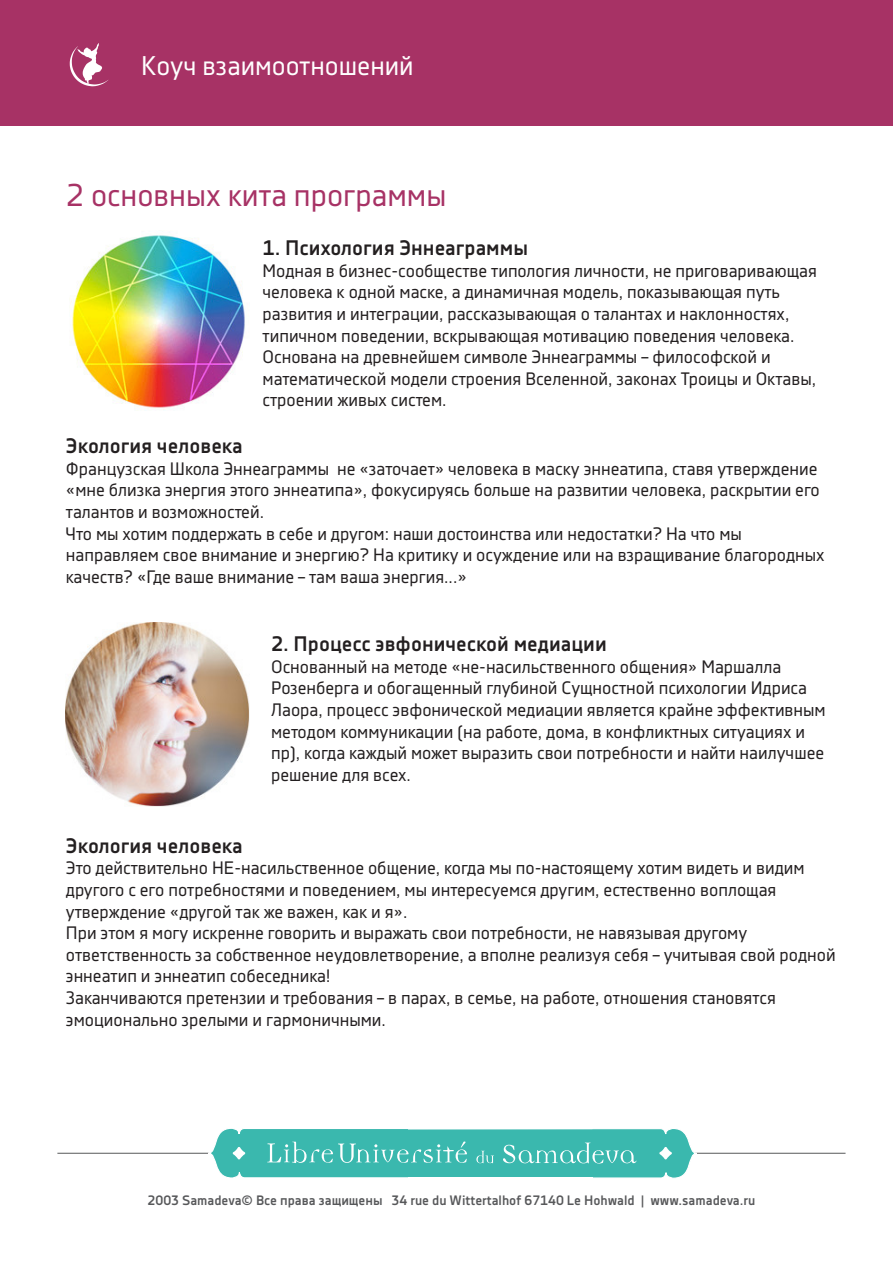
<style>
.page{position:relative;width:893px;height:1263px;background:#fff}
.page>*{position:absolute;margin:0;border:0;box-sizing:border-box;transform-origin:0 0}
.t1{font:31.5px "Decima Nova Pro";color:#a73265}
.t2{font:27px "Decima Nova Pro";color:#fff}
.t3{font:700 21px "Decima Nova Pro";color:#231f20}
.t4{font:18px/21.6px "Decima Nova Pro";color:#231f20}
.t5{font:700 13.65px "Decima Nova Pro";color:#57585a}
</style>
<div class="page">
<hr style="left:57px;top:1153px;width:788px;height:1px;background:#57585a">
<svg style="left:207px;top:1128px;width:491px;height:50px;background:#55c1b9"></svg>
<div style="left:0;top:0;width:893px;height:125px;background:#a73265"></div>
<svg style="left:70px;top:43px;width:38px;height:43px"></svg>
<img style="left:66px;top:622px;width:184px;height:185px">
<img style="left:70px;top:232px;width:175px;height:176px">
<h2 class="t2" style="left:141px;top:50px;width:274px">Коуч взаимоотношений</h2>
<p class="t1" style="left:66px;top:178px;width:382px">2 основных кита программы</p>
<p class="t3" style="left:263px;top:236px;width:267px">1. Психология Эннеаграммы</p>
<p class="t4" style="left:263px;top:260px;width:556px">Модная в бизнес-сообществе типология личности, не приговаривающая человека к одной маске, а динамичная модель, показывающая путь развития и интеграции, рассказывающая о талантах и наклонностях, типичном поведении, вскрывающая мотивацию поведения человека.</p>
<p class="t4" style="left:263px;top:346px;width:555px">Основана на древнейшем символе Эннеаграммы – философской и математической модели строения Вселенной, законах Троицы и Октавы, строении живых систем.</p>
<p class="t3" style="left:66px;top:434px;width:178px">Экология человека</p>
<p class="t4" style="left:66px;top:458px;width:755px">Французская Школа Эннеаграммы не «заточает» человека в маску эннеатипа, ставя утверждение «мне близка энергия этого эннеатипа», фокусируясь больше на развитии человека, раскрытии его талантов и возможностей.</p>
<p class="t4" style="left:66px;top:523px;width:760px">Что мы хотим поддержать в себе и другом: наши достоинства или недостатки? На что мы направляем свое внимание и энергию? На критику и осуждение или на взращивание благородных качеств? «Где ваше внимание – там ваша энергия...»</p>
<p class="t3" style="left:271px;top:632px;width:337px">2. Процесс эвфонической медиации</p>
<p class="t4" style="left:271px;top:656px;width:556px">Основанный на методе «не-насильственного общения» Маршалла Розенберга и обогащенный глубиной Сущностной психологии Идриса Лаора, процесс эвфонической медиации является крайне эффективным методом коммуникации (на работе, дома, в конфликтных ситуациях и пр), когда каждый может выразить свои потребности и найти наилучшее решение для всех.</p>
<p class="t3" style="left:66px;top:833px;width:178px">Экология человека</p>
<p class="t4" style="left:66px;top:857px;width:740px">Это действительно НЕ-насильственное общение, когда мы по-настоящему хотим видеть и видим другого с его потребностями и поведением, мы интересуемся другим, естественно воплощая утверждение «другой так же важен, как и я».</p>
<p class="t4" style="left:66px;top:922px;width:771px">При этом я могу искренне говорить и выражать свои потребности, не навязывая другому ответственность за собственное неудовлетворение, а вполне реализуя себя – учитывая свой родной эннеатип и эннеатип собеседника!</p>
<p class="t4" style="left:66px;top:987px;width:711px">Заканчиваются претензии и требования – в парах, в семье, на работе, отношения становятся эмоционально зрелыми и гармоничными.</p>
<p class="t5" style="left:148px;top:1193px;width:609px">2003 Samadeva© Все права защищены 34 rue du Wittertalhof 67140 Le Hohwald | www.samadeva.ru</p>
</div>
